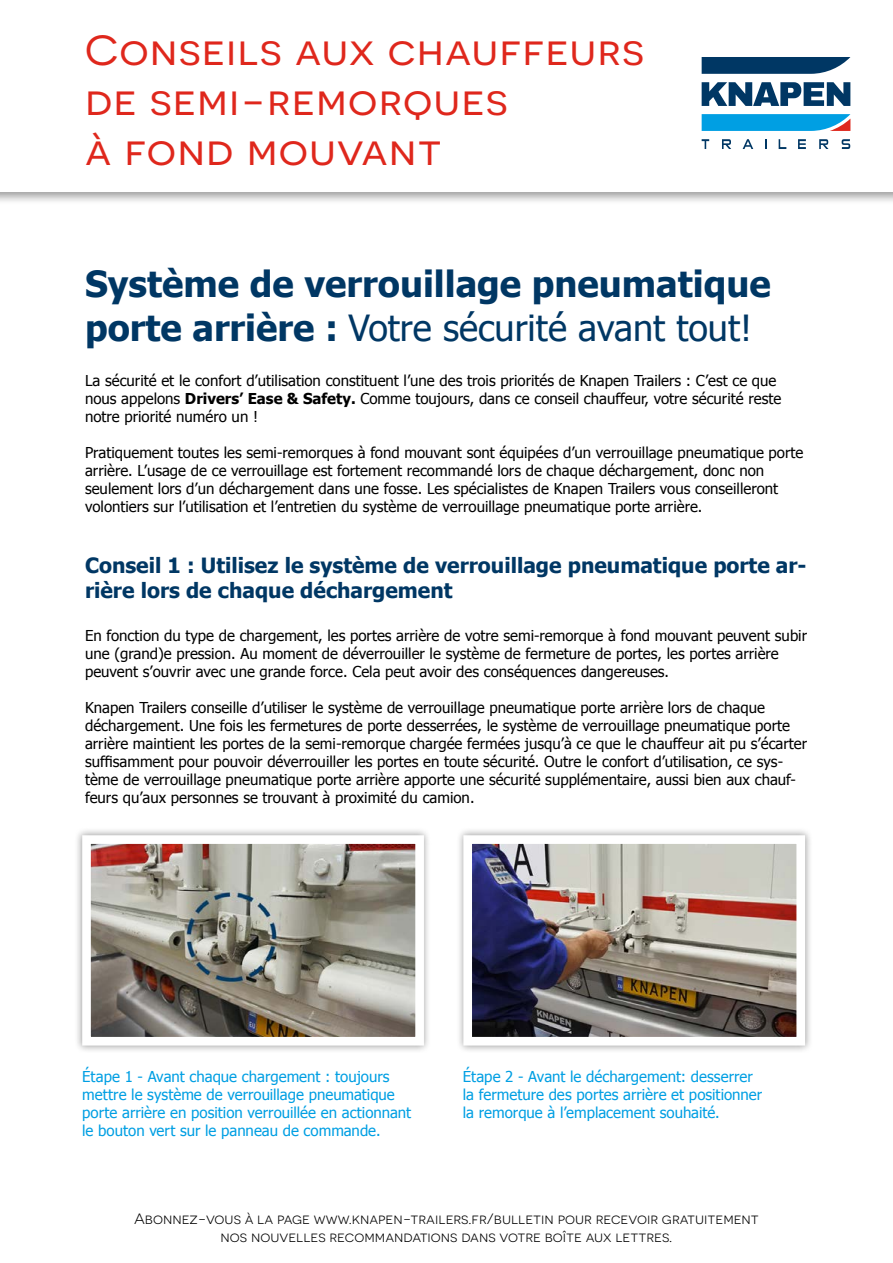
<style>
.page{position:relative;width:893px;height:1263px;background:#fff}
.page>*{position:absolute;margin:0;border:0;box-sizing:border-box;transform-origin:0 0}
.t1{font:42px/50.4px "Novecentosanswide";letter-spacing:.025em;color:#df271c;scale:1.05 1}
.t2{font:700 36px/43.2px "Tahoma";color:#003764}
.t3{font:700 21px/25.2px "Tahoma";color:#003764}
.t4{font:15px/18px "Tahoma";color:#000}
.t5{font:15px/18px "Tahoma";color:#009fe3}
.t6{font:15px/18px "Novecentosanswide";color:#000;text-align:center}
.s1{font-weight:400}
.s2{font-weight:700}
</style>
<div class="page">
<div style="left:0;top:0;width:893px;height:205px;background:#000;opacity:.4"></div>
<div style="left:0;top:0;width:893px;height:191px;background:#fff"></div>
<svg style="left:702px;top:57px;width:148px;height:17px;background:#174972"></svg>
<svg style="left:702px;top:114px;width:148px;height:17px;background:#159edc"></svg>
<svg style="left:702px;top:82px;width:148px;height:24px"></svg>
<svg style="left:702px;top:139px;width:7px;height:10px"></svg>
<svg style="left:743px;top:139px;width:10px;height:10px"></svg>
<svg style="left:779px;top:139px;width:7px;height:10px"></svg>
<svg style="left:798px;top:139px;width:8px;height:10px"></svg>
<svg style="left:819px;top:139px;width:9px;height:10px"></svg>
<svg style="left:842px;top:139px;width:8px;height:10px"></svg>
<svg style="left:722px;top:139px;width:9px;height:10px"></svg>
<div style="left:74px;top:827px;width:358px;height:227px;background:#f8f8f8"></div>
<svg style="left:78px;top:831px;width:349px;height:219px;background:#a49f97"></svg>
<div style="left:455px;top:827px;width:358px;height:227px;background:#f8f8f8"></div>
<img style="left:460px;top:831px;width:349px;height:219px">
<h1 class="t1" style="left:85px;top:24px;width:534px">Conseils aux chauffeurs de semi-remorques<br>à fond mouvant</h1>
<h2 class="t2" style="left:85px;top:261px;width:687px">Système de verrouillage pneumatique porte arrière : <span class="s1">Votre sécurité avant tout!</span></h2>
<p class="t4" style="left:85px;top:370px;width:698px">La sécurité et le confort d’utilisation constituent l’une des trois priorités de Knapen Trailers : C’est ce que nous appelons <span class="s2">Drivers’ Ease &amp; Safety.</span> Comme toujours, dans ce conseil chauffeur, votre sécurité reste notre priorité numéro un !</p>
<p class="t4" style="left:85px;top:442px;width:720px">Pratiquement toutes les semi-remorques à fond mouvant sont équipées d’un verrouillage pneumatique porte arrière. L’usage de ce verrouillage est fortement recommandé lors de chaque déchargement, donc non seulement lors d’un déchargement dans une fosse. Les spécialistes de Knapen Trailers vous conseilleront volontiers sur l’utilisation et l’entretien du système de verrouillage pneumatique porte arrière.</p>
<h3 class="t3" style="left:85px;top:551px;width:723px">Conseil 1 : Utilisez le système de verrouillage pneumatique porte ar&shy;rière lors de chaque déchargement</h3>
<p class="t4" style="left:85px;top:626px;width:724px">En fonction du type de chargement, les portes arrière de votre semi-remorque à fond mouvant peuvent subir une (grand)e pression. Au moment de déverrouiller le système de fermeture de portes, les portes arrière peuvent s’ouvrir avec une grande force. Cela peut avoir des conséquences dangereuses.</p>
<p class="t4" style="left:85px;top:698px;width:724px">Knapen Trailers conseille d’utiliser le système de verrouillage pneumatique porte arrière lors de chaque déchargement. Une fois les fermetures de porte desserrées, le système de verrouillage pneumatique porte arrière maintient les portes de la semi-remorque chargée fermées jusqu’à ce que le chauffeur ait pu s’écarter suffisamment pour pouvoir déverrouiller les portes en toute sécurité. Outre le confort d’utilisation, ce sys&shy;tème de verrouillage pneumatique porte arrière apporte une sécurité supplémentaire, aussi bien aux chauf&shy;feurs qu’aux personnes se trouvant à proximité du camion.</p>
<p class="t5" style="left:82px;top:1066px;width:330px">Étape 1 - Avant chaque chargement : toujours mettre le système de verrouillage pneumatique porte arrière en position verrouillée en actionnant le bouton vert sur le panneau de commande.</p>
<p class="t5" style="left:463px;top:1066px;width:301px">Étape 2 - Avant le déchargement: desserrer la fermeture des portes arrière et positionner la remorque à l’emplacement souhaité.</p>
<p class="t6" style="left:134px;top:1209px;width:626px">Abonnez-vous à la page www.knapen-trailers.fr/bulletin pour recevoir gratuitement nos nouvelles recommandations dans votre boîte aux lettres.</p>
</div>
